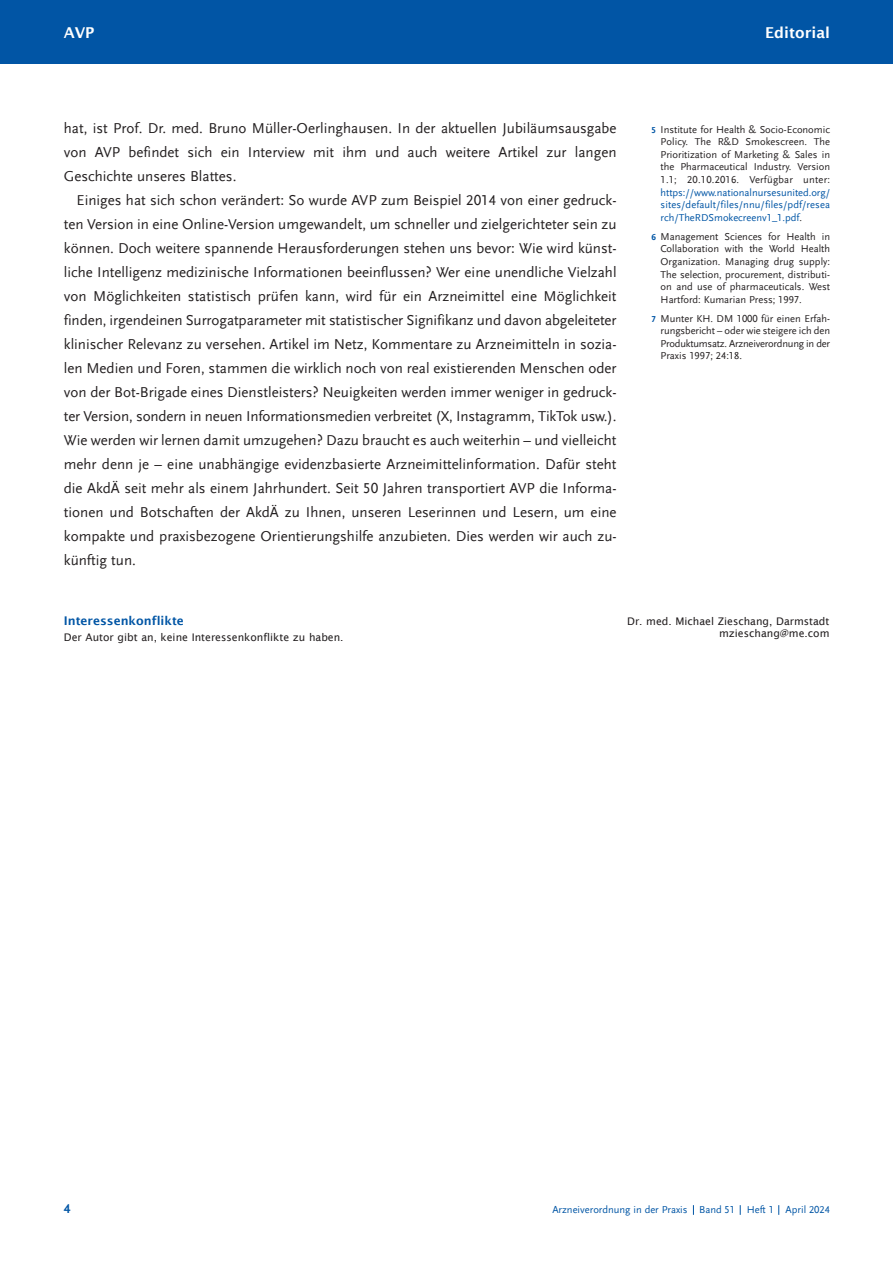
<style>
.page{position:relative;width:893px;height:1263px;background:#fff}
.page>*{position:absolute;margin:0;border:0;box-sizing:border-box;transform-origin:0 0}
.t1{font:15px/24px "Scala Sans LF";color:#231f20;text-align:justify}
.t2{font:600 15px "Lucida Sans";color:#fff}
.t3{font:700 13.5px "Scala Sans LF";color:#0155a5}
.t4{font:600 12px "Lucida Sans";color:#0155a5}
.t5{font:10.5px/12.6px "Scala Sans LF";color:#231f20;text-align:justify}
.t6{font:10.5px/12.6px "Lucida Sans";color:#231f20;text-align:right}
.t7{font:10.5px "Scala Sans LF";color:#0155a5}
.s1{font-weight:700;font-size:9px;color:#0155a5}
.s2{color:#0155a5}
</style>
<div class="page">
<div style="left:0;top:0;width:893px;height:64px;background:#0155a5"></div>
<p class="t2" style="left:64px;top:23px;width:32px">AVP</p>
<p class="t2" style="left:765px;top:23px;width:66px">Editorial</p>
<p class="t1" style="left:64px;top:117px;width:554px">hat, ist Prof. Dr. med. Bruno Müller-Oerlinghausen. In der aktuellen Jubiläumsausgabe von AVP befindet sich ein Interview mit ihm und auch weitere Artikel zur langen Geschichte unseres Blattes.</p>
<p class="t1" style="left:64px;top:189px;width:554px;text-indent:13px">Einiges hat sich schon verändert: So wurde AVP zum Beispiel 2014 von einer ge druck - ten Version in eine Online-Version umgewandelt, um schneller und zielgerichteter sein zu können. Doch weitere spannende Herausforderungen stehen uns bevor: Wie wird künst - liche Intelligenz medizinische Informationen beeinflussen? Wer eine unendliche Vielzahl von Möglichkeiten statistisch prüfen kann, wird für ein Arzneimittel eine Möglichkeit finden, irgendeinen Surrogatparameter mit statistischer Signifikanz und davon abgeleiteter klinischer Relevanz zu versehen. Artikel im Netz, Kommentare zu Arzneimitteln in sozia - len Medien und Foren, stammen die wirklich noch von real existierenden Menschen oder von der Bot-Brigade eines Dienstleisters? Neuigkeiten werden immer weniger in gedruck - ter Version, sondern in neuen Informationsmedien verbreitet (X, Instagramm, TikTok usw.).<br>Wie werden wir lernen damit umzugehen? Dazu braucht es auch weiterhin – und vielleicht mehr denn je – eine unabhängige evidenzbasierte Arzneimittelinformation. Dafür steht die AkdÄ seit mehr als einem Jahrhundert. Seit 50 Jahren transportiert AVP die Informa&shy;tionen und Botschaften der AkdÄ zu Ihnen, unseren Leserinnen und Lesern, um eine kompakte und praxisbezogene Orientierungshilfe anzubieten. Dies werden wir auch zu&shy;künftig tun.</p>
<p class="t5" style="left:661px;top:123px;width:171px;text-indent:-9px"><span class="s1">5</span> Institute for Health &amp; Socio-Economic Policy. The R&amp;D Smokescreen. The Prioritization of Marketing &amp; Sales in the Pharmaceutical Industry. Version 1.1; 20.10.2016. Verfügbar unter: <span class="s2">https://www.nationalnursesunited.org/ sites/default/files/nnu/files/pdf/resea rch/TheRDSmokecreenv1_1.pdf</span>.</p>
<p class="t5" style="left:661px;top:230px;width:171px;text-indent:-9px"><span class="s1">6</span> Management Sciences for Health in Collaboration with the World Health Organization. Managing drug supply:<br>The selection, procurement, distributi&shy;on and use of pharmaceuticals. West Hartford: Kumarian Press; 1997.</p>
<p class="t5" style="left:661px;top:312px;width:171px;text-indent:-9px"><span class="s1">7</span> Munter KH. DM 1000 für einen Erfah&shy;rungsbericht – oder wie steigere ich den Produktumsatz. Arzneiverordnung in der Praxis 1997; 24:18.</p>
<p class="t4" style="left:64px;top:613px;width:122px">Interessenkonflikte</p>
<p class="t6" style="left:64px;top:631px;width:281px">Der Autor gibt an, keine Interessenkonflikte zu haben.</p>
<p class="t6" style="left:627px;top:614px;width:204px">Dr. med. Michael Zieschang, Darmstadt mzieschang@me.com</p>
<p class="t3" style="left:64px;top:1202px;width:8px">4</p>
<p class="t7" style="left:552px;top:1204px;width:279px">Arzneiverordnung in der Praxis Band 51 Heft 1 April 2024</p>
</div>
